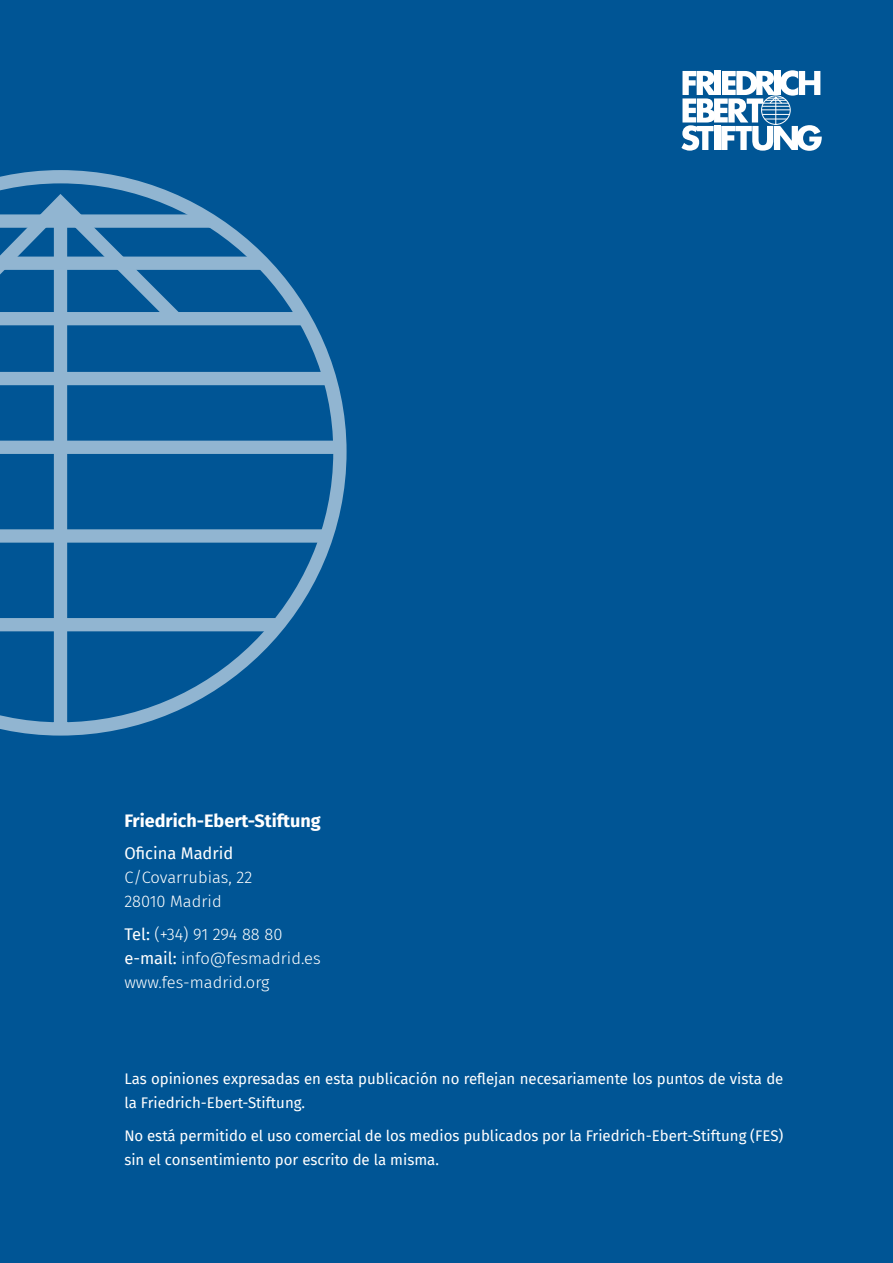
<style>
.page{position:relative;width:893px;height:1263px;background:#fff}
.page>*{position:absolute;margin:0;border:0;box-sizing:border-box;transform-origin:0 0}
.t1{font:700 18px "Fira Sans";color:#fff}
.t2{font:300 16.5px/24px "Fira Sans";color:#fff}
.t3{font:16.5px "Fira Sans";color:#fff}
.t4{font:15px/24px "Fira Sans";color:#fff}
.s1{font-weight:400}
</style>
<div class="page">
<div style="left:0;top:0;width:890px;height:1263px;background:#005595"></div>
<svg style="left:681px;top:70px;width:141px;height:81px"></svg>
<svg style="left:0;top:170px;width:347px;height:565px"></svg>
<p class="t1" style="left:124px;top:805px;width:198px">Friedrich-Ebert-Stiftung</p>
<p class="t3" style="left:124px;top:841px;width:111px">Oficina Madrid</p>
<p class="t2" style="left:124px;top:866px;width:129px">C/Covarrubias, 22<br>28010 Madrid</p>
<p class="t2" style="left:124px;top:922px;width:198px"><span class="s1">Tel:</span> (+34) 91 294 88 80 <span class="s1">e-mail:</span> info@fesmadrid.es www.fes-madrid.org</p>
<p class="t4" style="left:124px;top:1066px;width:661px">Las opiniones expresadas en esta publicación no reflejan necesariamente los puntos de vista de la Friedrich-Ebert-Stiftung.</p>
<p class="t4" style="left:124px;top:1123px;width:660px">No está permitido el uso comercial de los medios publicados por la Friedrich-Ebert-Stiftung (FES) sin el consentimiento por escrito de la misma.</p>
</div>
